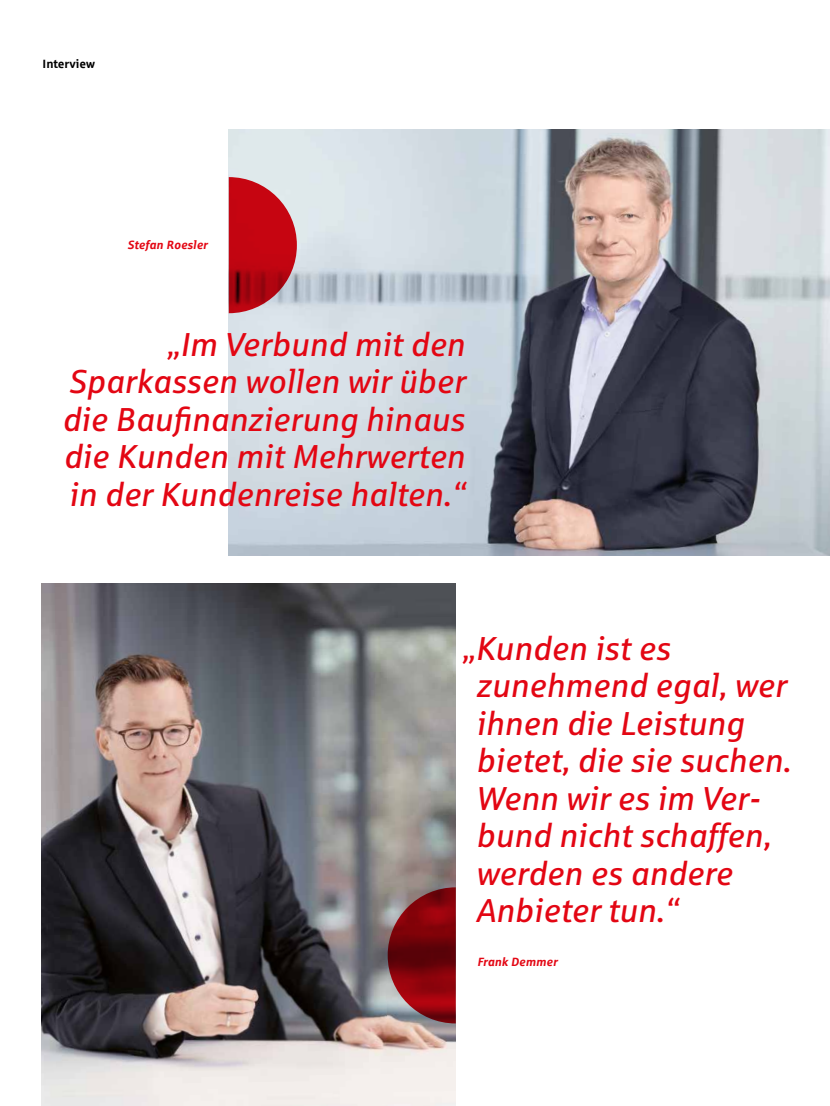
<style>
.page{position:relative;width:830px;height:1106px;background:#fff}
.page>*{position:absolute;margin:0;border:0;box-sizing:border-box;transform-origin:0 0}
.t1{font:italic 33px/37.5px "Sparkasse Rg";color:#e30613;text-align:justify}
.t2{font:italic 700 12px "Sparkasse Rg";color:#e30613}
.t3{font:700 12px "Sparkasse Rg";color:#000}
</style>
<div class="page">
<img style="left:229px;top:129px;width:600px;height:426px">
<svg style="left:229px;top:177px;width:68px;height:136px;background:#c0323c"></svg>
<img style="left:42px;top:583px;width:413px;height:523px">
<svg style="left:387px;top:887px;width:68px;height:136px;background:#86262c"></svg>
<p class="t3" style="left:43px;top:56px;width:54px">Interview</p>
<p class="t2" style="left:127px;top:237px;width:81px">Stefan Roesler</p>
<p class="t1" style="left:62px;top:325px;width:404px;text-indent:104px">„Im Verbund mit den Sparkassen wollen wir über die Baufinanzierung hinaus die Kunden mit Mehrwerten in der Kundenreise halten.“</p>
<p class="t1" style="left:475px;top:628px;width:316px;text-align:left;text-indent:-14px">„Kunden ist es zunehmend egal, wer ihnen die Leistung bietet, die sie suchen.<br>Wenn wir es im Ver&shy;bund nicht schaffen, werden es andere<br>Anbieter tun.“</p>
<p class="t2" style="left:477px;top:953px;width:82px">Frank Demmer</p>
</div>
